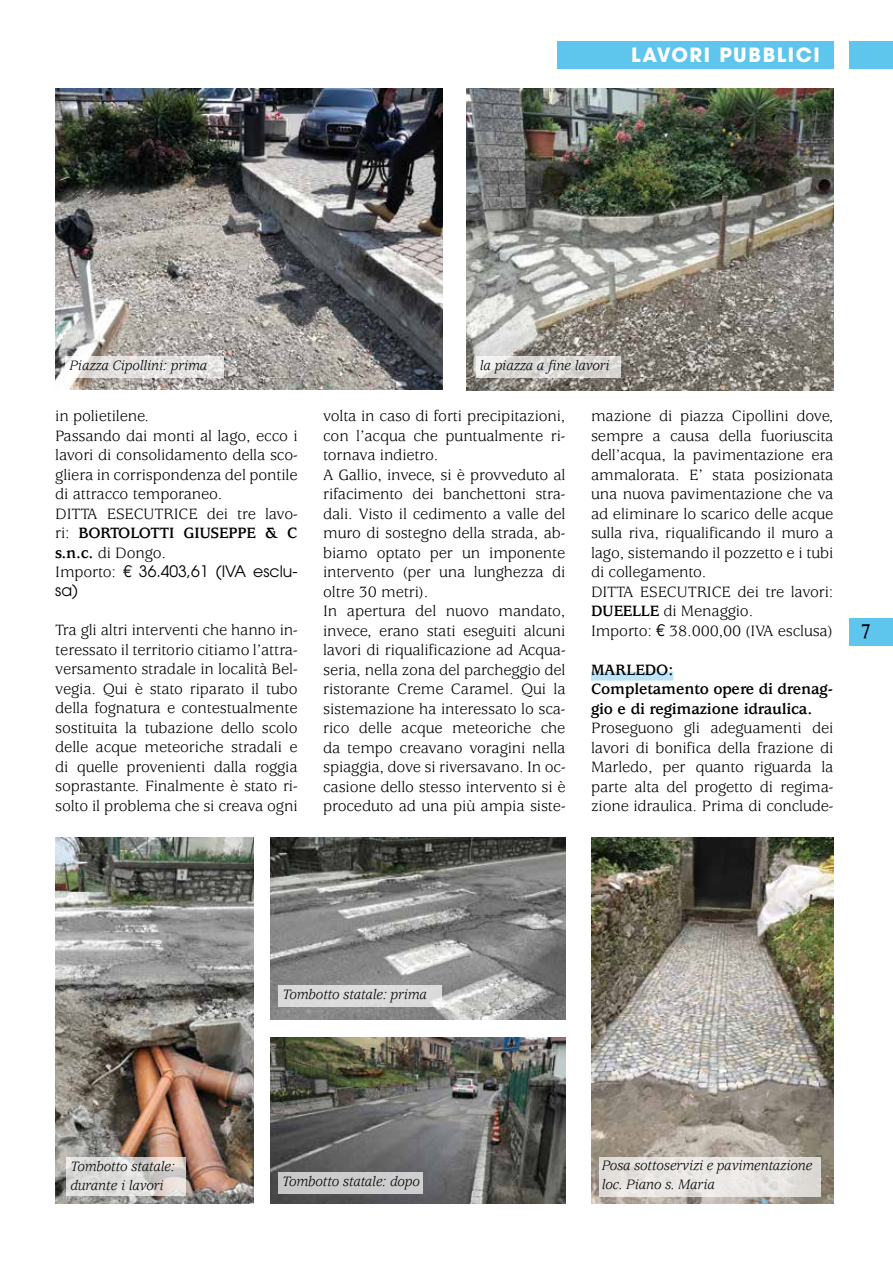
<style>
.page{position:relative;width:893px;height:1263px;background:#fff}
.page>*{position:absolute;margin:0;border:0;box-sizing:border-box;transform-origin:0 0}
.t1{font:700 19.5px "Avant Garde";letter-spacing:.08em;color:#fff}
.t2{font:700 19.5px "Goodfish";color:#000}
.t3{font:16.5px/19.5px "Usherwood";letter-spacing:-.01em;color:#000}
.t4{font:700 16.5px/19.5px "Usherwood";letter-spacing:-.01em;color:#000}
.t5{font:15.75px/18.9px "Avant Garde";color:#000}
.t6{font:italic 15px/19.5px "Usherwood";letter-spacing:-.01em;color:#000}
.s1{font-weight:700}
.s2{font-family:"Avant Garde";font-size:15.75px}
.s3{font-family:"Usherwood";font-size:16.5px}
</style>
<div class="page">
<div style="left:849px;top:41px;width:44px;height:28px;background:#5ec5ed"></div>
<div style="left:849px;top:618px;width:44px;height:27px;background:#5ec5ed"></div>
<div style="left:557px;top:41px;width:276px;height:28px;background:#5ec5ed"></div>
<img style="left:55px;top:88px;width:388px;height:301px">
<img style="left:467px;top:88px;width:366px;height:302px">
<img style="left:55px;top:837px;width:198px;height:366px">
<img style="left:270px;top:1038px;width:296px;height:165px">
<div style="left:279px;top:1172px;width:144px;height:22px;background:#ccc"></div>
<img style="left:270px;top:837px;width:296px;height:182px">
<div style="left:279px;top:986px;width:163px;height:21px;background:#dbdbdb"></div>
<svg style="left:67px;top:1157px;width:119px;height:38px;background:#dcdad7"></svg>
<svg style="left:66px;top:356px;width:158px;height:22px;fill:#e5e3e2"></svg>
<svg style="left:476px;top:356px;width:145px;height:22px;background:#dcdbd9"></svg>
<div style="left:591px;top:672px;width:82px;height:9px;background:#bde4f7"></div>
<img style="left:591px;top:837px;width:242px;height:366px">
<div style="left:600px;top:1157px;width:221px;height:39px;background:linear-gradient(to right,#e8e5e2,#e5e2df)"></div>
<p class="t1" style="left:631px;top:42px;width:190px">LAVORI PUBBLICI</p>
<p class="t6" style="left:70px;top:356px;width:139px">Piazza Cipollini: prima</p>
<p class="t6" style="left:480px;top:356px;width:131px">la piazza a fine lavori</p>
<p class="t3" style="left:591px;top:407px;width:244px">mazione di piazza Cipollini dove, sempre a causa della fuoriuscita dell’acqua, la pavimentazione era ammalorata. E’ stata posizionata una nuova pavimentazione che va ad eliminare lo scarico delle acque sulla riva, riqualificando il muro a lago, sistemando il pozzetto e i tubi di collegamento.<br>DITTA ESECUTRICE dei tre lavori:<br><span class="s1">DUEELLE</span> di Menaggio.<br>Importo: <span class="s2">€</span> 38.000,00 (IVA esclusa)</p>
<p class="t4" style="left:591px;top:660px;width:244px">MARLEDO:<br>Completamento opere di drenag&shy;gio e di regimazione idraulica.</p>
<p class="t3" style="left:591px;top:719px;width:244px;text-align:justify">Proseguono gli adeguamenti dei lavori di bonifica della frazione di Marledo, per quanto riguarda la parte alta del progetto di regima&shy;zione idraulica. Prima di conclude-</p>
<p class="t3" style="left:55px;top:407px;width:244px">in polietilene.<br>Passando dai monti al lago, ecco i lavori di consolidamento della sco&shy;gliera in corrispondenza del pontile di attracco temporaneo.<br>DITTA ESECUTRICE dei tre lavo&shy;ri: <span class="s1">BORTOLOTTI GIUSEPPE &amp; C s.n.c.</span> di Dongo.</p>
<p class="t5" style="left:55px;top:562px;width:244px"><span class="s3">Importo:</span> € 36.403,61 (IVA esclu&shy;sa)</p>
<p class="t3" style="left:55px;top:621px;width:244px;text-align:justify">Tra gli altri interventi che hanno in&shy;teressato il territorio citiamo l’attra&shy;versamento stradale in località Bel&shy;vegia. Qui è stato riparato il tubo della fognatura e contestualmente sostituita la tubazione dello scolo delle acque meteoriche stradali e di quelle provenienti dalla roggia soprastante. Finalmente è stato ri&shy;solto il problema che si creava ogni</p>
<p class="t3" style="left:323px;top:407px;width:244px">volta in caso di forti precipitazioni, con l’acqua che puntualmente ri&shy;tornava indietro.<br>A Gallio, invece, si è provveduto al rifacimento dei banchettoni stra&shy;dali. Visto il cedimento a valle del muro di sostegno della strada, ab&shy;biamo optato per un imponente intervento (per una lunghezza di oltre 30 metri).<br>In apertura del nuovo mandato, invece, erano stati eseguiti alcuni lavori di riqualificazione ad Acqua&shy;seria, nella zona del parcheggio del ristorante Creme Caramel. Qui la sistemazione ha interessato lo sca&shy;rico delle acque meteoriche che da tempo creavano voragini nella spiaggia, dove si riversavano. In oc&shy;casione dello stesso intervento si è proceduto ad una più ampia siste-</p>
<p class="t2" style="left:861px;top:619px;width:11px">7</p>
<p class="t6" style="left:71px;top:1157px;width:106px">Tombotto statale: durante i lavori</p>
<p class="t6" style="left:283px;top:986px;width:146px">Tombotto statale: prima</p>
<p class="t6" style="left:282px;top:1172px;width:139px">Tombotto statale: dopo</p>
<p class="t6" style="left:602px;top:1156px;width:212px">Posa sottoservizi e pavimentazione loc. Piano s. Maria</p>
</div>
